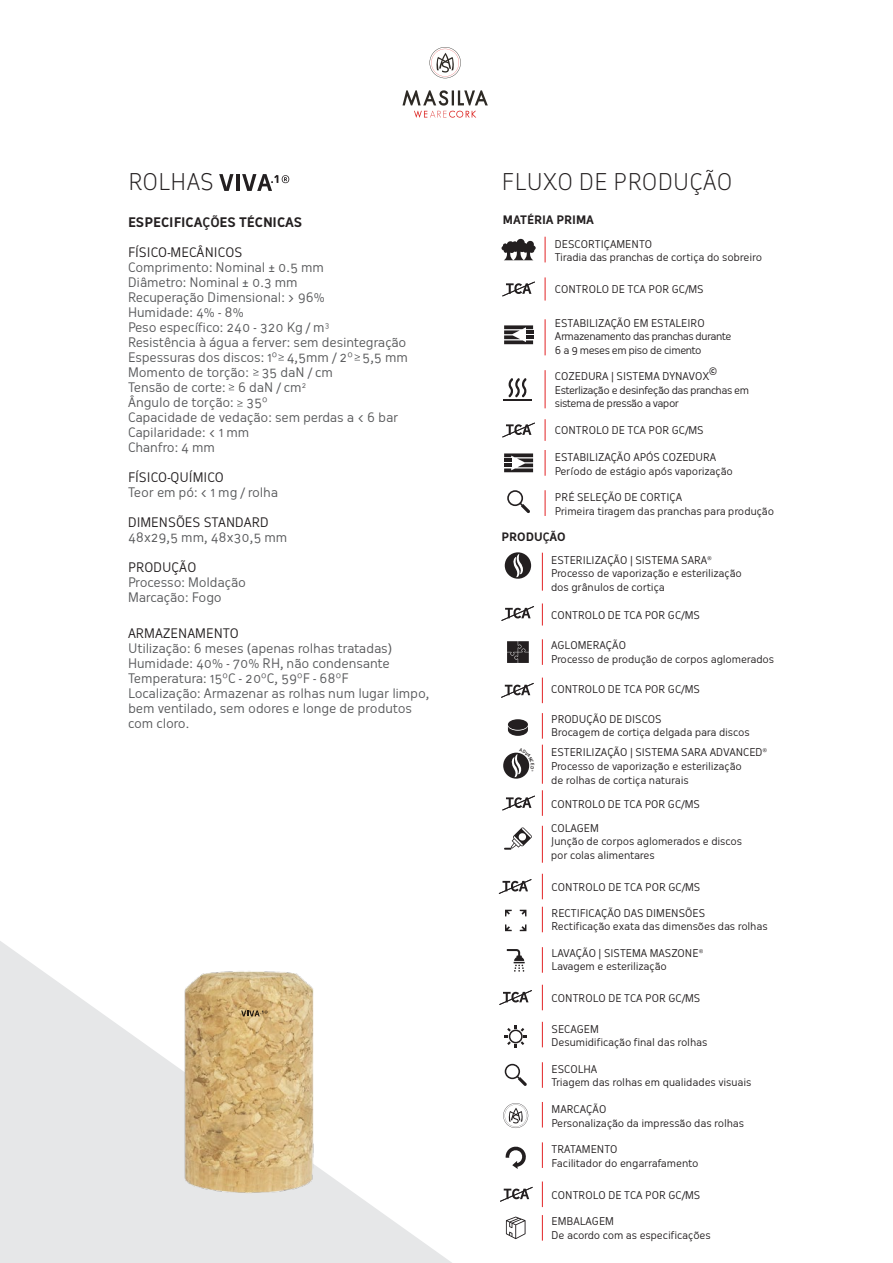
<style>
.page{position:relative;width:893px;height:1263px;background:#fff}
.page>*{position:absolute;margin:0;border:0;box-sizing:border-box;transform-origin:0 0}
.t1{font:300 22.5px "Oceania";color:#231f20}
.t2{font:12.9px/15px "Oceania";letter-spacing:-.015em;color:#58595b}
.t3{font:12.9px "Oceania";color:#231f20}
.t4{font:700 12.9px "Oceania";color:#231f20}
.t5{font:700 11.4px "Oceania";color:#231f20}
.t6{font:10.5px/13.4px "Oceania";letter-spacing:-.01em;color:#231f20}
.t7{font:10.5px/13.5px "Oceania";letter-spacing:-.045em;color:#231f20}
.t8{font:10.5px/13.5px "Oceania";letter-spacing:-.05em;color:#231f20}
.t9{font:700 10.5px "Oceania";color:#231f20}
</style>
<div class="page">
<svg style="left:219px;top:174px;width:14px;height:17px"></svg>
<hr style="left:236px;top:174px;width:4px;height:17px;background:#231f20">
<svg style="left:242px;top:174px;width:47px;height:17px"></svg>
<svg style="left:0;top:941px;width:452px;height:322px;fill:#e6e7e8"></svg>
<svg style="left:402px;top:90px;width:86px;height:28px"></svg>
<svg style="left:429px;top:47px;width:32px;height:31px"></svg>
<svg style="left:253px;top:369px;width:6px;height:6px"></svg>
<svg style="left:229px;top:384px;width:5px;height:6px"></svg>
<svg style="left:237px;top:400px;width:6px;height:6px"></svg>
<svg style="left:278px;top:354px;width:6px;height:6px"></svg>
<svg style="left:355px;top:354px;width:5px;height:6px"></svg>
<img style="left:65px;top:941px;width:371px;height:322px">
<svg style="left:241px;top:1010px;width:27px;height:6px"></svg>
<div style="left:508px;top:719px;width:20px;height:11px;background:#231f20;border-radius:50%"></div>
<svg style="left:508px;top:726px;width:20px;height:10px"></svg>
<svg style="left:504px;top:827px;width:28px;height:23px"></svg>
<svg style="left:507px;top:641px;width:22px;height:22px"></svg>
<svg style="left:505px;top:552px;width:26px;height:27px"></svg>
<svg style="left:503px;top:1103px;width:25px;height:25px"></svg>
<svg style="left:505px;top:1064px;width:22px;height:22px"></svg>
<svg style="left:505px;top:1025px;width:22px;height:22px"></svg>
<svg style="left:520px;top:910px;width:6px;height:6px"></svg>
<svg style="left:505px;top:924px;width:7px;height:7px"></svg>
<svg style="left:505px;top:910px;width:7px;height:6px"></svg>
<svg style="left:520px;top:924px;width:6px;height:7px"></svg>
<svg style="left:507px;top:949px;width:18px;height:23px"></svg>
<svg style="left:505px;top:1146px;width:21px;height:23px"></svg>
<svg style="left:506px;top:1216px;width:20px;height:23px"></svg>
<hr style="left:542px;top:553px;width:1px;height:38px;background:#e22426">
<svg style="left:542px;top:603px;width:1px;height:22px"></svg>
<svg style="left:542px;top:639px;width:1px;height:26px"></svg>
<svg style="left:542px;top:677px;width:1px;height:26px"></svg>
<svg style="left:542px;top:713px;width:1px;height:26px"></svg>
<svg style="left:542px;top:790px;width:1px;height:26px"></svg>
<hr style="left:542px;top:826px;width:1px;height:37px;background:#e22426">
<svg style="left:542px;top:874px;width:1px;height:25px"></svg>
<svg style="left:542px;top:907px;width:1px;height:25px"></svg>
<svg style="left:542px;top:947px;width:1px;height:26px"></svg>
<svg style="left:542px;top:985px;width:1px;height:25px"></svg>
<svg style="left:542px;top:1022px;width:1px;height:25px"></svg>
<svg style="left:542px;top:1062px;width:1px;height:26px"></svg>
<svg style="left:542px;top:1102px;width:1px;height:25px"></svg>
<svg style="left:542px;top:1142px;width:1px;height:26px"></svg>
<svg style="left:542px;top:1181px;width:1px;height:26px"></svg>
<svg style="left:542px;top:1215px;width:1px;height:25px"></svg>
<svg style="left:501px;top:606px;width:33px;height:15px"></svg>
<svg style="left:501px;top:683px;width:33px;height:15px"></svg>
<svg style="left:502px;top:796px;width:33px;height:14px"></svg>
<svg style="left:499px;top:879px;width:32px;height:15px"></svg>
<svg style="left:499px;top:990px;width:33px;height:15px"></svg>
<svg style="left:500px;top:1187px;width:33px;height:15px"></svg>
<svg style="left:501px;top:238px;width:35px;height:22px"></svg>
<svg style="left:504px;top:325px;width:29px;height:19px"></svg>
<svg style="left:504px;top:453px;width:29px;height:19px"></svg>
<svg style="left:503px;top:378px;width:29px;height:22px"></svg>
<svg style="left:507px;top:490px;width:23px;height:23px"></svg>
<svg style="left:545px;top:237px;width:1px;height:25px"></svg>
<svg style="left:545px;top:277px;width:1px;height:24px"></svg>
<hr style="left:545px;top:319px;width:1px;height:36px;background:#e22426">
<hr style="left:545px;top:370px;width:1px;height:38px;background:#e22426">
<svg style="left:545px;top:419px;width:1px;height:22px"></svg>
<svg style="left:545px;top:450px;width:1px;height:26px"></svg>
<svg style="left:545px;top:490px;width:1px;height:26px"></svg>
<svg style="left:502px;top:282px;width:33px;height:14px"></svg>
<svg style="left:502px;top:423px;width:33px;height:14px"></svg>
<hr style="left:542px;top:745px;width:1px;height:39px;background:#e22426">
<svg style="left:503px;top:752px;width:27px;height:27px"></svg>
<h1 class="t1" style="left:128px;top:168px;width:87px">ROLHAS</h1>
<p class="t4" style="left:128px;top:214px;width:176px">ESPECIFICAÇÕES TÉCNICAS</p>
<p class="t3" style="left:128px;top:245px;width:116px">FÍSICO-MECÂNICOS</p>
<p class="t2" style="left:128px;top:260px;width:281px">Comprimento: Nominal ± 0.5 mm<br>Diâmetro: Nominal ± 0.3 mm<br>Recuperação Dimensional: &gt; 96%<br>Humidade: 4% - 8%<br>Peso específico: 240 - 320 Kg / m<sup>3<br></sup>Resistência à água a ferver: sem desintegração<br>Espessuras dos discos: 1º 4,5mm / 2º 5,5 mm<br>Momento de torção: 35 daN / cm<br>Tensão de corte: 6 daN / cm<sup>2<br></sup>Ângulo de torção: 35º<br>Capacidade de vedação: sem perdas a &lt; 6 bar<br>Capilaridade: &lt; 1 mm<br>Chanfro: 4 mm</p>
<p class="t3" style="left:128px;top:469px;width:97px">FÍSICO-QUÍMICO</p>
<p class="t2" style="left:128px;top:485px;width:152px">Teor em pó: &lt; 1 mg / rolha</p>
<p class="t3" style="left:128px;top:514px;width:142px">DIMENSÕES STANDARD</p>
<p class="t2" style="left:128px;top:530px;width:161px">48x29,5 mm, 48x30,5 mm</p>
<p class="t3" style="left:128px;top:559px;width:70px">PRODUÇÃO</p>
<p class="t2" style="left:128px;top:575px;width:120px">Processo: Moldação<br>Marcação: Fogo</p>
<p class="t3" style="left:128px;top:626px;width:112px">ARMAZENAMENTO</p>
<p class="t2" style="left:128px;top:641px;width:303px">Utilização: 6 meses (apenas rolhas tratadas)<br>Humidade: 40% - 70% RH, não condensante Temperatura: 15ºC - 20ºC, 59ºF - 68ºF<br>Localização: Armazenar as rolhas num lugar limpo, bem ventilado, sem odores e longe de produtos com cloro.</p>
<h1 class="t1" style="left:502px;top:168px;width:232px">FLUXO DE PRODUÇÃO</h1>
<p class="t5" style="left:503px;top:213px;width:93px">MATÉRIA PRIMA</p>
<p class="t6" style="left:555px;top:237px;width:209px">DESCORTIÇAMENTO<br>Tiradia das pranchas de cortiça do sobreiro</p>
<p class="t6" style="left:555px;top:283px;width:150px">CONTROLO DE TCA POR GC/MS</p>
<p class="t7" style="left:555px;top:316px;width:178px">ESTABILIZAÇÃO EM ESTALEIRO<br>Armazenamento das pranchas durante<br>6 a 9 meses em piso de cimento</p>
<p class="t6" style="left:555px;top:370px;width:156px">COZEDURA | SISTEMA DYNAVOX</p>
<p class="t9" style="left:709px;top:365px;width:9px">©</p>
<p class="t8" style="left:555px;top:383px;width:196px">Esterlização e desinfeção das pranchas em sistema de pressão a vapor</p>
<p class="t6" style="left:555px;top:424px;width:150px">CONTROLO DE TCA POR GC/MS</p>
<p class="t6" style="left:555px;top:450px;width:179px">ESTABILIZAÇÃO APÓS COZEDURA<br>Período de estágio após vaporização</p>
<p class="t6" style="left:555px;top:491px;width:221px">PRÉ SELEÇÃO DE CORTIÇA<br>Primeira tiragem das pranchas para produção</p>
<p class="t5" style="left:501px;top:530px;width:66px">PRODUÇÃO</p>
<p class="t6" style="left:551px;top:553px;width:192px">ESTERILIZAÇÃO | SISTEMA SARA®<br>Processo de vaporização e esterilização dos grânulos de cortiça</p>
<p class="t6" style="left:551px;top:609px;width:150px">CONTROLO DE TCA POR GC/MS</p>
<p class="t6" style="left:551px;top:639px;width:225px">AGLOMERAÇÃO<br>Processo de produção de corpos aglomerados</p>
<p class="t6" style="left:551px;top:683px;width:150px">CONTROLO DE TCA POR GC/MS</p>
<p class="t6" style="left:551px;top:712px;width:200px">PRODUÇÃO DE DISCOS<br>Brocagem de cortiça delgada para discos</p>
<p class="t6" style="left:551px;top:745px;width:218px;line-height:14.1px">ESTERILIZAÇÃO | SISTEMA SARA ADVANCED®<br>Processo de vaporização e esterilização<br>de rolhas de cortiça naturais</p>
<p class="t6" style="left:551px;top:797px;width:150px">CONTROLO DE TCA POR GC/MS</p>
<p class="t6" style="left:551px;top:821px;width:192px">COLAGEM<br>Junção de corpos aglomerados e discos por colas alimentares</p>
<p class="t6" style="left:552px;top:881px;width:150px">CONTROLO DE TCA POR GC/MS</p>
<p class="t6" style="left:552px;top:906px;width:217px">RECTIFICAÇÃO DAS DIMENSÕES<br>Rectificação exata das dimensões das rolhas</p>
<p class="t6" style="left:552px;top:946px;width:153px">LAVAÇÃO | SISTEMA MASZONE®<br>Lavagem e esterilização</p>
<p class="t6" style="left:552px;top:992px;width:150px">CONTROLO DE TCA POR GC/MS</p>
<p class="t6" style="left:552px;top:1022px;width:157px">SECAGEM<br>Desumidificação final das rolhas</p>
<p class="t6" style="left:552px;top:1062px;width:201px">ESCOLHA<br>Triagem das rolhas em qualidades visuais</p>
<p class="t6" style="left:552px;top:1102px;width:194px">MARCAÇÃO<br>Personalização da impressão das rolhas</p>
<p class="t6" style="left:552px;top:1143px;width:148px">TRATAMENTO<br>Facilitador do engarrafamento</p>
<p class="t6" style="left:552px;top:1188px;width:150px">CONTROLO DE TCA POR GC/MS</p>
<p class="t6" style="left:552px;top:1215px;width:161px">EMBALAGEM<br>De acordo com as especificações</p>
</div>
